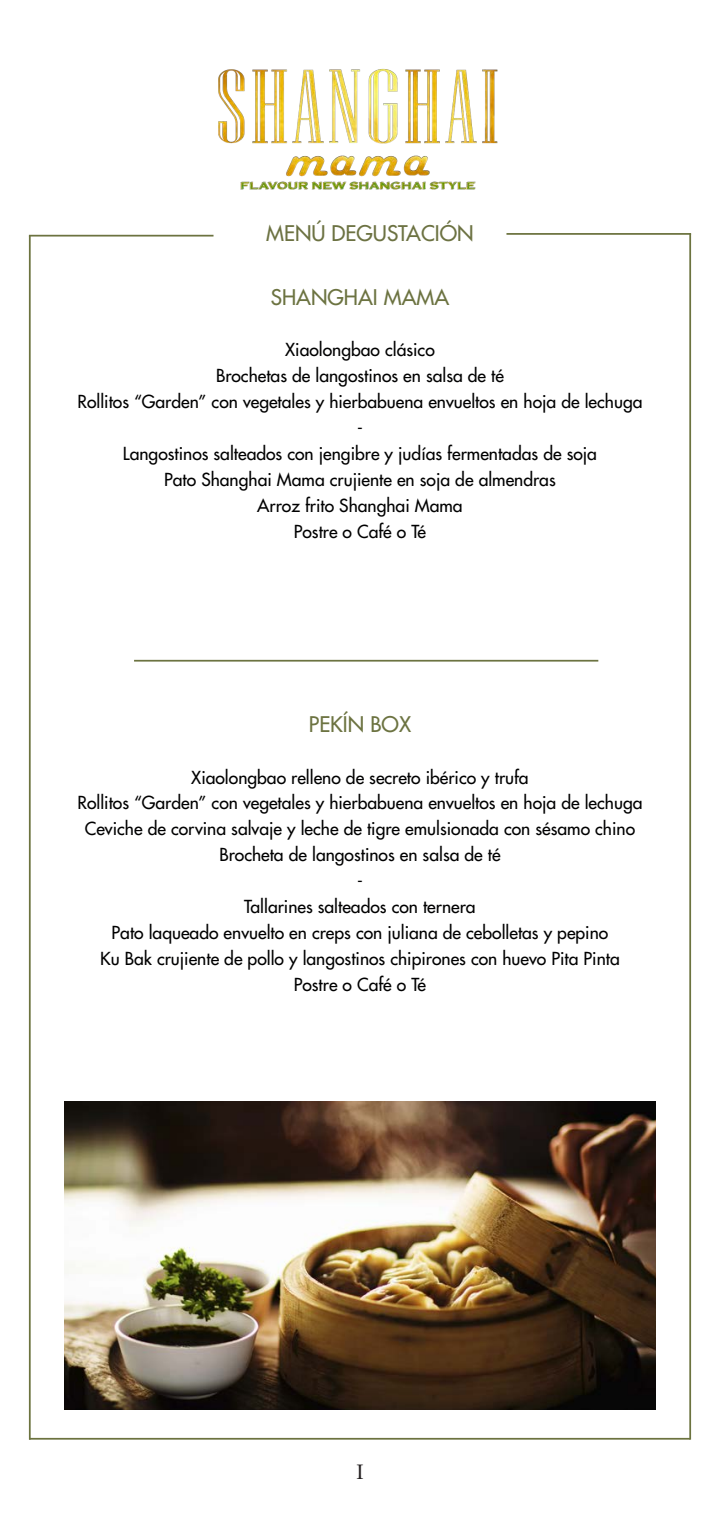
<style>
.page{position:relative;width:720px;height:1538px;background:#fff}
.page>*{position:absolute;margin:0;border:0;box-sizing:border-box;transform-origin:0 0}
.t1{font:500 21px "Futura Std";color:#6c7341}
.t2{font:500 21px "Futura Std";color:#6c7242}
.t3{font:21px "Book Antiqua";color:#231f20}
.t4{font:500 17.5px "Futura Std";color:#000001}
</style>
<div class="page">
<img style="left:213px;top:68px;width:285px;height:167px">
<hr style="left:134px;top:660px;width:464px;height:2px;background:#6c7341">
<hr style="left:29px;top:235px;width:184px;height:2px;background:#6c7340">
<hr style="left:29px;top:236px;width:2px;height:1203px;background:#6c733f">
<hr style="left:29px;top:1438px;width:661px;height:1px;background:#6c733f">
<hr style="left:689px;top:233px;width:1px;height:1206px;background:#6c733f">
<hr style="left:506px;top:233px;width:184px;height:2px;background:#6c733f">
<img style="left:64px;top:1101px;width:591px;height:308px">
<p class="t2" style="left:266px;top:220px;width:209px">MENÚ DEGUSTACIÓN</p>
<p class="t1" style="left:271px;top:284px;width:180px">SHANGHAI MAMA</p>
<p class="t4" style="left:285px;top:339px;width:151px">Xiaolongbao clásico</p>
<p class="t4" style="left:216px;top:365px;width:289px">Brochetas de langostinos en salsa de té</p>
<p class="t4" style="left:77px;top:391px;width:566px">Rollitos “Garden” con vegetales y hierbabuena envueltos en hoja de lechuga</p>
<p class="t4" style="left:357px;top:417px;width:7px">-</p>
<p class="t4" style="left:123px;top:443px;width:475px">Langostinos salteados con jengibre y judías fermentadas de soja</p>
<p class="t4" style="left:164px;top:469px;width:393px">Pato Shanghai Mama crujiente en soja de almendras</p>
<p class="t4" style="left:257px;top:495px;width:207px">Arroz frito Shanghai Mama</p>
<p class="t4" style="left:294px;top:520px;width:134px">Postre o Café o Té</p>
<p class="t1" style="left:309px;top:711px;width:104px">PEKÍN BOX</p>
<p class="t4" style="left:191px;top:766px;width:339px">Xiaolongbao relleno de secreto ibérico y trufa</p>
<p class="t4" style="left:77px;top:792px;width:566px">Rollitos “Garden” con vegetales y hierbabuena envueltos en hoja de lechuga</p>
<p class="t4" style="left:85px;top:818px;width:551px">Ceviche de corvina salvaje y leche de tigre emulsionada con sésamo chino</p>
<p class="t4" style="left:219px;top:844px;width:283px">Brocheta de langostinos en salsa de té</p>
<p class="t4" style="left:357px;top:870px;width:7px">-</p>
<p class="t4" style="left:244px;top:896px;width:233px">Tallarines salteados con ternera</p>
<p class="t4" style="left:112px;top:922px;width:498px">Pato laqueado envuelto en creps con juliana de cebolletas y pepino</p>
<p class="t4" style="left:100px;top:948px;width:521px">Ku Bak crujiente de pollo y langostinos chipirones con huevo Pita Pinta</p>
<p class="t4" style="left:294px;top:974px;width:134px">Postre o Café o Té</p>
<p class="t3" style="left:356px;top:1457px;width:9px">I</p>
</div>
